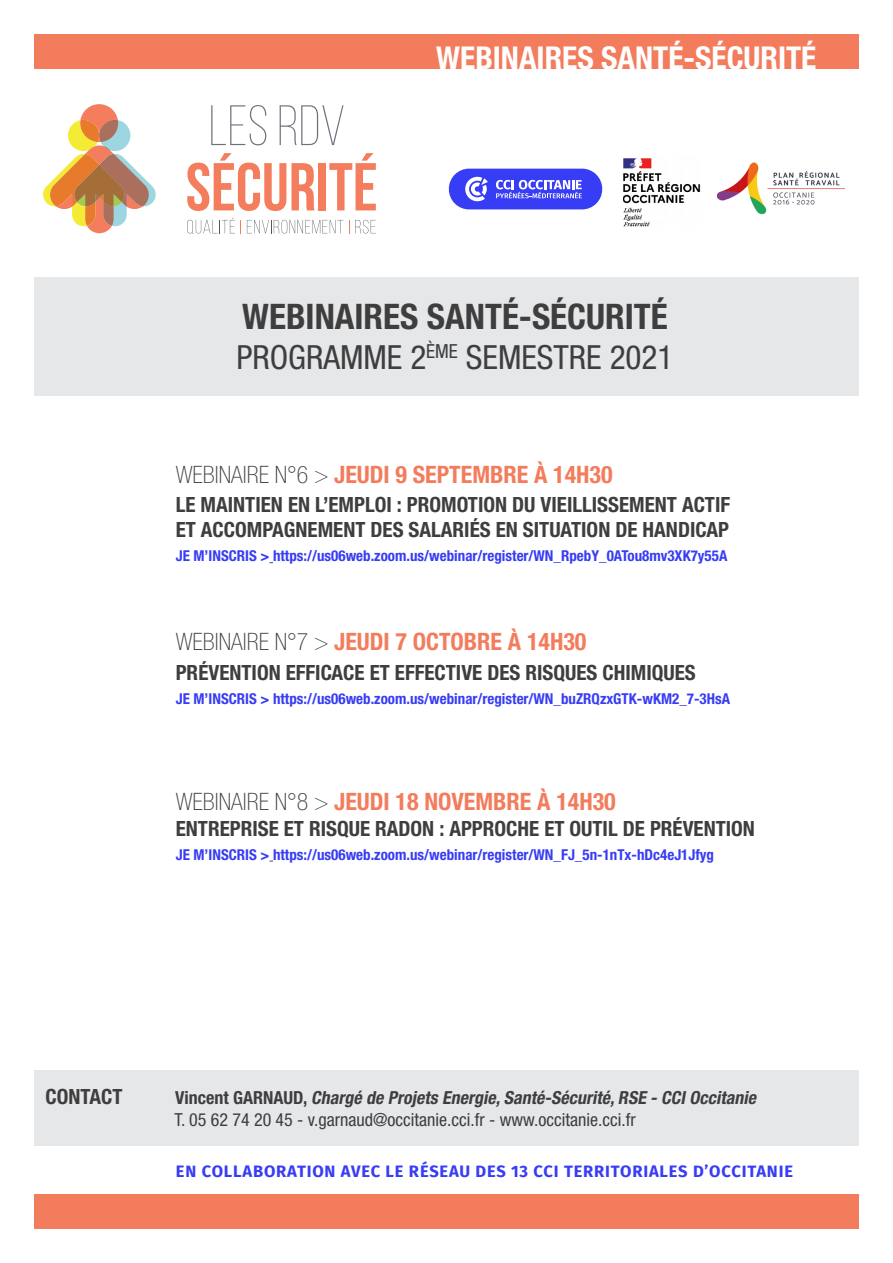
<style>
.page{position:relative;width:893px;height:1263px;background:#fff}
.page>*{position:absolute;margin:0;border:0;box-sizing:border-box;transform-origin:0 0}
.t1{font:700 condensed 35.25px "Helvetica Neue LT Std";color:#3e3e3f}
.t2{font:condensed 33.3px "Helvetica Neue LT Std";color:#3e3e3f}
.t3{font:700 condensed 31.5px "Helvetica Neue LT Std";color:#fff}
.t4{font:700 condensed 24px "Helvetica Neue LT Std";color:#f37c5d}
.t5{font:700 condensed 21px "Helvetica Neue LT Std";color:#3e3e3f}
.t6{font:italic 700 condensed 18px "Helvetica Neue LT Std";color:#3e3e3f}
.t7{font:condensed 18px "Helvetica Neue LT Std";color:#3e3e3f}
.t8{font:700 16.5px "Fira Sans";letter-spacing:.05em;color:#373cf5}
.t9{font:700 condensed 15px "Helvetica Neue LT Std";color:#373cf5}
.s1{font-weight:100;color:#3e3e3f}
.s2{font-style:normal}
</style>
<div class="page">
<div style="left:34px;top:34px;width:825px;height:34px;background:#f37c5d"></div>
<div style="left:34px;top:277px;width:825px;height:118px;background:#e6e7e9"></div>
<div style="left:34px;top:1070px;width:825px;height:76px;background:#e6e7e9"></div>
<svg style="left:211px;top:105px;width:55px;height:40px"></svg>
<svg style="left:280px;top:105px;width:63px;height:40px"></svg>
<svg style="left:187px;top:153px;width:128px;height:58px"></svg>
<div style="left:319px;top:163px;width:7px;height:47px;background:#f37d5d"></div>
<svg style="left:329px;top:153px;width:47px;height:57px"></svg>
<svg style="left:187px;top:217px;width:48px;height:17px"></svg>
<svg style="left:246px;top:220px;width:97px;height:13px"></svg>
<svg style="left:349px;top:220px;width:27px;height:13px"></svg>
<svg style="left:43px;top:104px;width:113px;height:129px"></svg>
<div style="left:34px;top:1195px;width:825px;height:34px;background:#f37c5d"></div>
<img style="left:623px;top:158px;width:78px;height:69px">
<img style="left:717px;top:162px;width:128px;height:53px">
<div style="left:449px;top:169px;width:153px;height:40px;background:#373cf5;border-radius:20px"></div>
<svg style="left:465px;top:177px;width:23px;height:24px"></svg>
<svg style="left:496px;top:180px;width:86px;height:18px"></svg>
<p class="t3" style="left:436px;top:38px;width:382px">WEBINAIRES SANTÉ-SÉCURITÉ</p>
<p class="t1" style="left:242px;top:295px;width:427px">WEBINAIRES SANTÉ-SÉCURITÉ</p>
<p class="t2" style="left:236px;top:338px;width:439px">PROGRAMME 2<sup>ÈME</sup> SEMESTRE 2021</p>
<p class="t4" style="left:176px;top:459px;width:438px"><span class="s1">WEBINAIRE N°6 &gt;</span> JEUDI 9 SEPTEMBRE À 14H30</p>
<p class="t5" style="left:176px;top:492px;width:556px">LE MAINTIEN EN L’EMPLOI : PROMOTION DU VIEILLISSEMENT ACTIF</p>
<p class="t5" style="left:176px;top:517px;width:555px">ET ACCOMPAGNEMENT DES SALARIÉS EN SITUATION DE HANDICAP</p>
<p class="t9" style="left:176px;top:547px;width:553px">JE M’INSCRIS &gt; https://us06web.zoom.us/webinar/register/WN_RpebY_0ATou8mv3XK7y55A</p>
<p class="t4" style="left:176px;top:627px;width:412px"><span class="s1">WEBINAIRE N°7 &gt;</span> JEUDI 7 OCTOBRE À 14H30</p>
<p class="t5" style="left:176px;top:659px;width:522px">PRÉVENTION EFFICACE ET EFFECTIVE DES RISQUES CHIMIQUES</p>
<p class="t9" style="left:176px;top:689px;width:556px">JE M’INSCRIS &gt; https://us06web.zoom.us/webinar/register/WN_buZRQzxGTK-wKM2_7-3HsA</p>
<p class="t4" style="left:176px;top:787px;width:441px"><span class="s1">WEBINAIRE N°8 &gt;</span> JEUDI 18 NOVEMBRE À 14H30</p>
<p class="t5" style="left:176px;top:815px;width:581px">ENTREPRISE ET RISQUE RADON : APPROCHE ET OUTIL DE PRÉVENTION</p>
<p class="t9" style="left:176px;top:845px;width:540px">JE M’INSCRIS &gt; https://us06web.zoom.us/webinar/register/WN_FJ_5n-1nTx-hDc4eJ1Jfyg</p>
<p class="t5" style="left:46px;top:1084px;width:78px">CONTACT</p>
<p class="t6" style="left:175px;top:1087px;width:586px"><span class="s2">V i n c e n t G A R N A U D ,</span> Chargé de Projets Energie,Santé-Sécurité,RSE -CCIOccitanie</p>
<p class="t7" style="left:175px;top:1109px;width:463px">T. 05 62 74 20 45 - v.garnaud@occitanie.cci.fr - www.occitanie.cci.fr</p>
<p class="t8" style="left:176px;top:1158px;width:619px">EN COLLABORATION AVEC LE RÉSEAU DES 13 CCI TERRITORIALES D’OCCITANIE</p>
</div>
